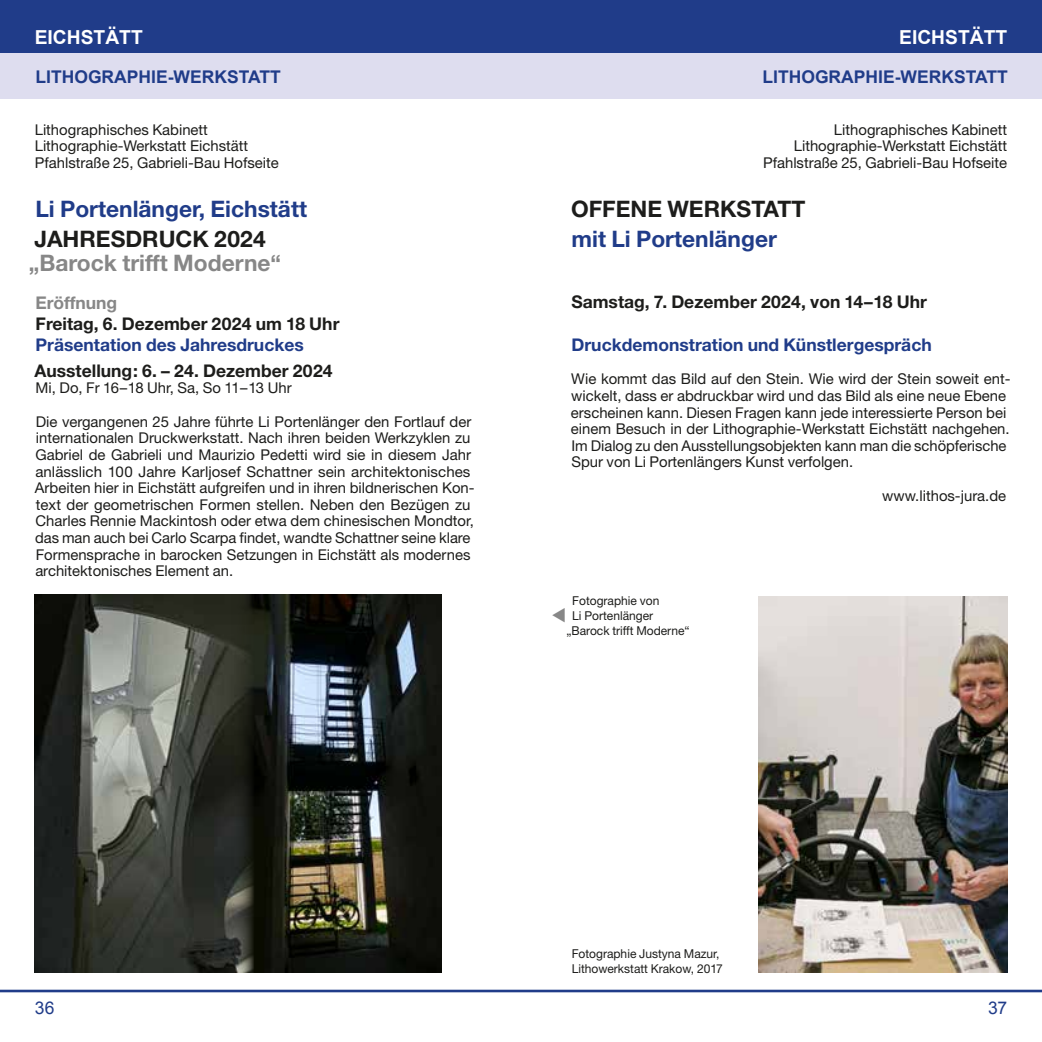
<style>
.page{position:relative;width:1042px;height:1042px;background:#fff}
.page>*{position:absolute;margin:0;border:0;box-sizing:border-box;transform-origin:0 0}
.t1{font:700 22.75px "Helvetica Neue LT Pro";color:#203c89}
.t2{font:700 22.75px "Helvetica Neue LT Pro";color:#1d1d1b}
.t3{font:700 22.75px "Helvetica Neue LT Pro";color:#878787}
.t4{font:700 19.25px "Arial";color:#fff}
.t5{font:700 17.5px "Helvetica Neue LT Pro";color:#1d1d1b}
.t6{font:700 17.5px "Helvetica Neue LT Pro";color:#203c89}
.t7{font:700 17.5px "Arial";color:#203c89}
.t8{font:700 17.5px "Helvetica Neue LT Pro";color:#878787}
.t9{font:17.5px "Arial";color:#203c89}
.t10{font:14.88px/16.6px "Helvetica Neue LT Pro";color:#1d1d1b}
.t11{font:12.25px/14.9px "Helvetica Neue LT Pro";color:#1d1d1b}
</style>
<div class="page">
<div style="left:0;top:0;width:1042px;height:53px;background:#203c89"></div>
<div style="left:0;top:53px;width:1042px;height:46px;background:#deddef"></div>
<hr style="left:0;top:989px;width:1042px;height:3px;background:#203c89">
<img style="left:35px;top:595px;width:189px;height:377px">
<img style="left:224px;top:595px;width:217px;height:377px">
<img style="left:758px;top:596px;width:249px;height:376px">
<p class="t4" style="left:35px;top:24px;width:110px">EICHSTÄTT</p>
<p class="t4" style="left:899px;top:24px;width:110px">EICHSTÄTT</p>
<p class="t7" style="left:35px;top:65px;width:247px">LITHOGRAPHIE-WERKSTATT</p>
<p class="t7" style="left:762px;top:65px;width:247px">LITHOGRAPHIE-WERKSTATT</p>
<p class="t10" style="left:35px;top:121px;width:246px">Lithographisches Kabinett<br>Lithographie-Werkstatt Eichstätt<br>Pfahlstraße 25, Gabrieli-Bau Hofseite</p>
<h1 class="t1" style="left:35px;top:195px;width:273px">Li Portenlänger, Eichstätt</h1>
<h1 class="t2" style="left:34px;top:224px;width:233px">JAHRESDRUCK 2024</h1>
<h1 class="t3" style="left:29px;top:249px;width:254px">„Barock trifft Moderne“</h1>
<p class="t8" style="left:36px;top:291px;width:83px">Eröffnung</p>
<p class="t5" style="left:36px;top:312px;width:305px">Freitag, 6. Dezember 2024 um 18 Uhr</p>
<p class="t6" style="left:36px;top:333px;width:270px">Präsentation des Jahresdruckes</p>
<p class="t5" style="left:34px;top:359px;width:300px">Ausstellung: 6. – 24. Dezember 2024</p>
<p class="t10" style="left:36px;top:379px;width:257px">Mi, Do, Fr 16–18 Uhr, Sa, So 11–13 Uhr</p>
<p class="t10" style="left:35px;top:413px;width:441px">Die vergangenen 25 Jahre führte Li Portenlänger den Fortlauf der internationalen Druckwerkstatt. Nach ihren beiden Werkzyklen zu Gabriel de Gabrieli und Maurizio Pedetti wird sie in diesem Jahr anlässlich 100 Jahre Karljosef Schattner sein architektonisches Arbeiten hier in Eichstätt aufgreifen und in ihren bildnerischen Kon&shy;text der geometrischen Formen stellen. Neben den Bezügen zu Charles Rennie Mackintosh oder etwa dem chinesischen Mondtor, das man auch bei Carlo Scarpa findet, wandte Schattner seine klare Formensprache in barocken Setzungen in Eichstätt als modernes architektonisches Element an.</p>
<p class="t10" style="left:763px;top:121px;width:246px;text-align:right">Lithographisches Kabinett<br>Lithographie-Werkstatt Eichstätt<br>Pfahlstraße 25, Gabrieli-Bau Hofseite</p>
<h1 class="t2" style="left:571px;top:195px;width:236px">OFFENE WERKSTATT</h1>
<h1 class="t1" style="left:571px;top:224px;width:207px">mit Li Portenlänger</h1>
<p class="t5" style="left:571px;top:291px;width:357px">Samstag, 7. Dezember 2024, von 14–18 Uhr</p>
<p class="t6" style="left:571px;top:334px;width:362px">Druckdemonstration und Künstlergespräch</p>
<p class="t10" style="left:571px;top:370px;width:441px">Wie kommt das Bild auf den Stein. Wie wird der Stein soweit ent&shy;wickelt, dass er abdruckbar wird und das Bild als eine neue Ebene erscheinen kann. Diesen Fragen kann jede interessierte Person bei einem Besuch in der Lithographie-Werkstatt Eichstätt nachgehen.<br>Im Dialog zu den Ausstellungsobjekten kann man die schöpferische Spur von Li Portenlängers Kunst verfolgen.</p>
<p class="t10" style="left:882px;top:487px;width:125px">www.lithos-jura.de</p>
<p class="t11" style="left:572px;top:593px;width:89px">Fotographie von</p>
<p class="t11" style="left:572px;top:607px;width:82px">Li Portenlänger</p>
<p class="t11" style="left:566px;top:622px;width:125px">„Barock trifft Moderne“</p>
<p class="t11" style="left:572px;top:945px;width:153px">Fotographie Justyna Mazur,<br>Lithowerkstatt Krakow, 2017</p>
<p class="t9" style="left:35px;top:996px;width:21px">36</p>
<p class="t9" style="left:988px;top:996px;width:21px">37</p>
</div>
